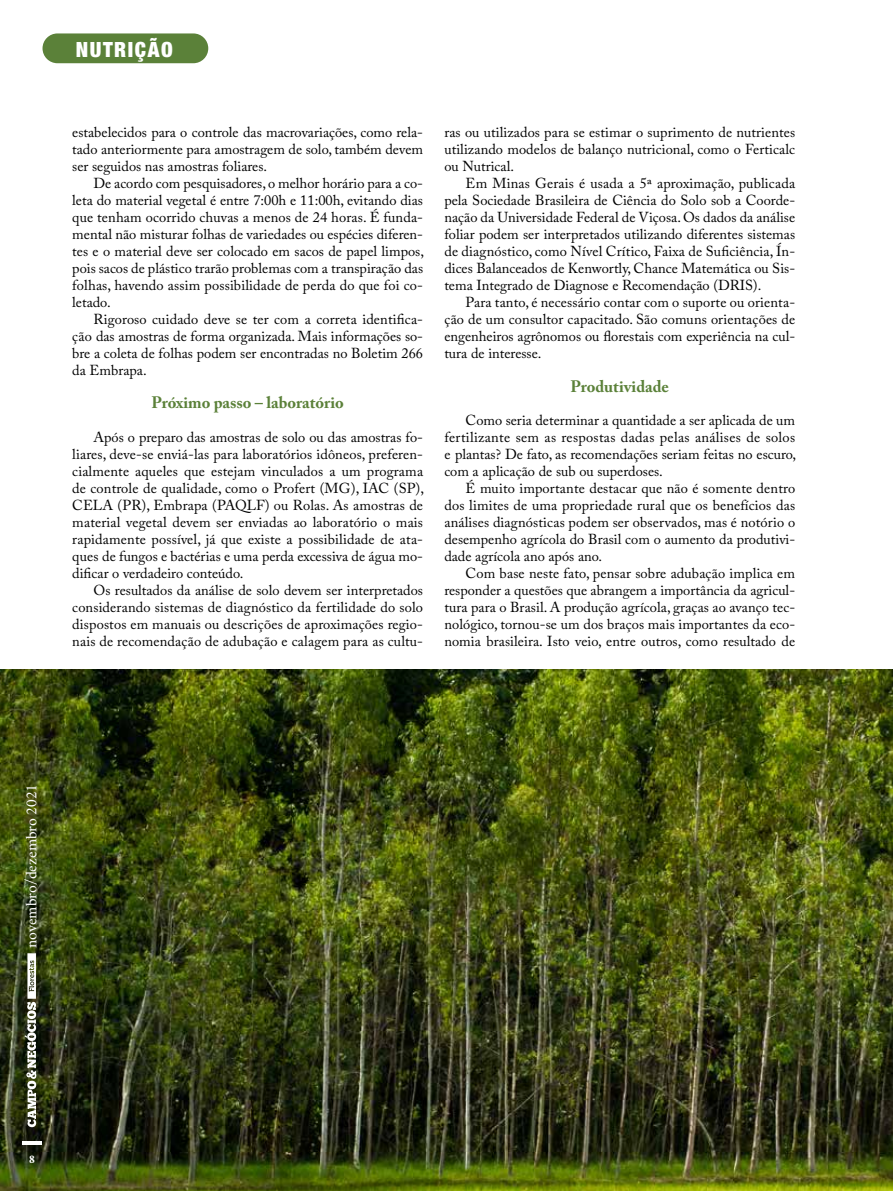
<style>
.page{position:relative;width:893px;height:1191px;background:#fff}
.page>*{position:absolute;margin:0;border:0;box-sizing:border-box;transform-origin:0 0}
.t1{font:900 condensed 21px "Helvetica Neue";letter-spacing:.075em;color:#fff}
.t2{font:700 16.5px "Adobe Caslon Pro";color:#5b8139}
.t3{font:15.75px "Crimson";color:#fff}
.t4{font:14.4px/17px "Adobe Caslon Pro";color:#000;text-align:justify}
.t5{font:700 12px "Crimson";color:#fff}
</style>
<div class="page">
<div style="left:43px;top:33px;width:165px;height:30px;background:#5b8139;border-radius:15px"></div>
<img style="left:0;top:670px;width:893px;height:521px">
<svg style="left:24px;top:953px;width:13px;height:174px"></svg>
<hr style="left:22px;top:1141px;width:19px;height:3px;background:#fff">
<h1 class="t1" style="left:76px;top:36px;width:98px">NUTRIÇÃO</h1>
<p class="t4" style="left:72px;top:124px;width:352px">estabelecidos para o controle das macrovariações, como rela&shy;tado anteriormente para amostragem de solo, também devem ser seguidos nas amostras foliares.</p>
<p class="t4" style="left:72px;top:175px;width:353px;text-indent:21px">De acordo com pesquisadores, o melhor horário para a co&shy;leta do material vegetal é entre 7:00h e 11:00h, evitando dias que tenham ocorrido chuvas a menos de 24 horas. É funda&shy;mental não misturar folhas de variedades ou espécies diferen&shy;tes e o material deve ser colocado em sacos de papel limpos, pois sacos de plástico trarão problemas com a transpiração das folhas, havendo assim possibilidade de perda do que foi co&shy;letado.</p>
<p class="t4" style="left:72px;top:310px;width:352px;text-indent:21px">Rigoroso cuidado deve se ter com a correta identifica&shy;ção das amostras de forma organizada. Mais informações so&shy;bre a coleta de folhas podem ser encontradas no Boletim 266 da Embrapa.</p>
<p class="t2" style="left:152px;top:393px;width:194px">Próximo passo – laboratório</p>
<p class="t4" style="left:72px;top:429px;width:353px;text-indent:21px">Após o preparo das amostras de solo ou das amostras fo&shy;liares, deve-se enviá-las para laboratórios idôneos, preferen&shy;cialmente aqueles que estejam vinculados a um programa de controle de qualidade, como o Profert (MG), IAC (SP), CELA (PR), Embrapa (PAQLF) ou Rolas. As amostras de material vegetal devem ser enviadas ao laboratório o mais rapidamente possível, já que existe a possibilidade de ata&shy;ques de fungos e bactérias e uma perda excessiva de água mo&shy;dificar o verdadeiro conteúdo.</p>
<p class="t4" style="left:72px;top:581px;width:352px;text-indent:21px">Os resultados da análise de solo devem ser interpretados considerando sistemas de diagnóstico da fertilidade do solo dispostos em manuais ou descrições de aproximações regio&shy;nais de recomendação de adubação e calagem para as cultu-</p>
<p class="t4" style="left:444px;top:124px;width:352px">ras ou utilizados para se estimar o suprimento de nutrientes utilizando modelos de balanço nutricional, como o Ferticalc ou Nutrical.</p>
<p class="t4" style="left:444px;top:175px;width:352px;text-indent:21px">Em Minas Gerais é usada a 5ª aproximação, publicada pela Sociedade Brasileira de Ciência do Solo sob a Coorde&shy;nação da Universidade Federal de Viçosa. Os dados da análise foliar podem ser interpretados utilizando diferentes sistemas de diagnóstico, como Nível Crítico, Faixa de Suficiência, Ín&shy;dices Balanceados de Kenwortly, Chance Matemática ou Sis&shy;tema Integrado de Diagnose e Recomendação (DRIS).</p>
<p class="t4" style="left:444px;top:293px;width:352px;text-indent:21px">Para tanto, é necessário contar com o suporte ou orienta&shy;ção de um consultor capacitado. São comuns orientações de engenheiros agrônomos ou florestais com experiência na cul&shy;tura de interesse.</p>
<p class="t2" style="left:570px;top:376px;width:100px">Produtividade</p>
<p class="t4" style="left:444px;top:412px;width:353px;text-indent:21px">Como seria determinar a quantidade a ser aplicada de um fertilizante sem as respostas dadas pelas análises de solos e plantas? De fato, as recomendações seriam feitas no escuro, com a aplicação de sub ou superdoses.</p>
<p class="t4" style="left:444px;top:480px;width:352px;text-indent:21px">É muito importante destacar que não é somente dentro dos limites de uma propriedade rural que os benefícios das análises diagnósticas podem ser observados, mas é notório o desempenho agrícola do Brasil com o aumento da produtivi&shy;dade agrícola ano após ano.</p>
<p class="t4" style="left:444px;top:564px;width:352px;text-indent:21px">Com base neste fato, pensar sobre adubação implica em responder a questões que abrangem a importância da agricul&shy;tura para o Brasil. A produção agrícola, graças ao avanço tec&shy;nológico, tornou-se um dos braços mais importantes da eco&shy;nomia brasileira. Isto veio, entre outros, como resultado de</p>
<p class="t3" style="left:19px;top:948px;width:166px;rotate:-90deg">novembro/dezembro 2021</p>
<p class="t5" style="left:29px;top:1150px;width:7px">8</p>
</div>
